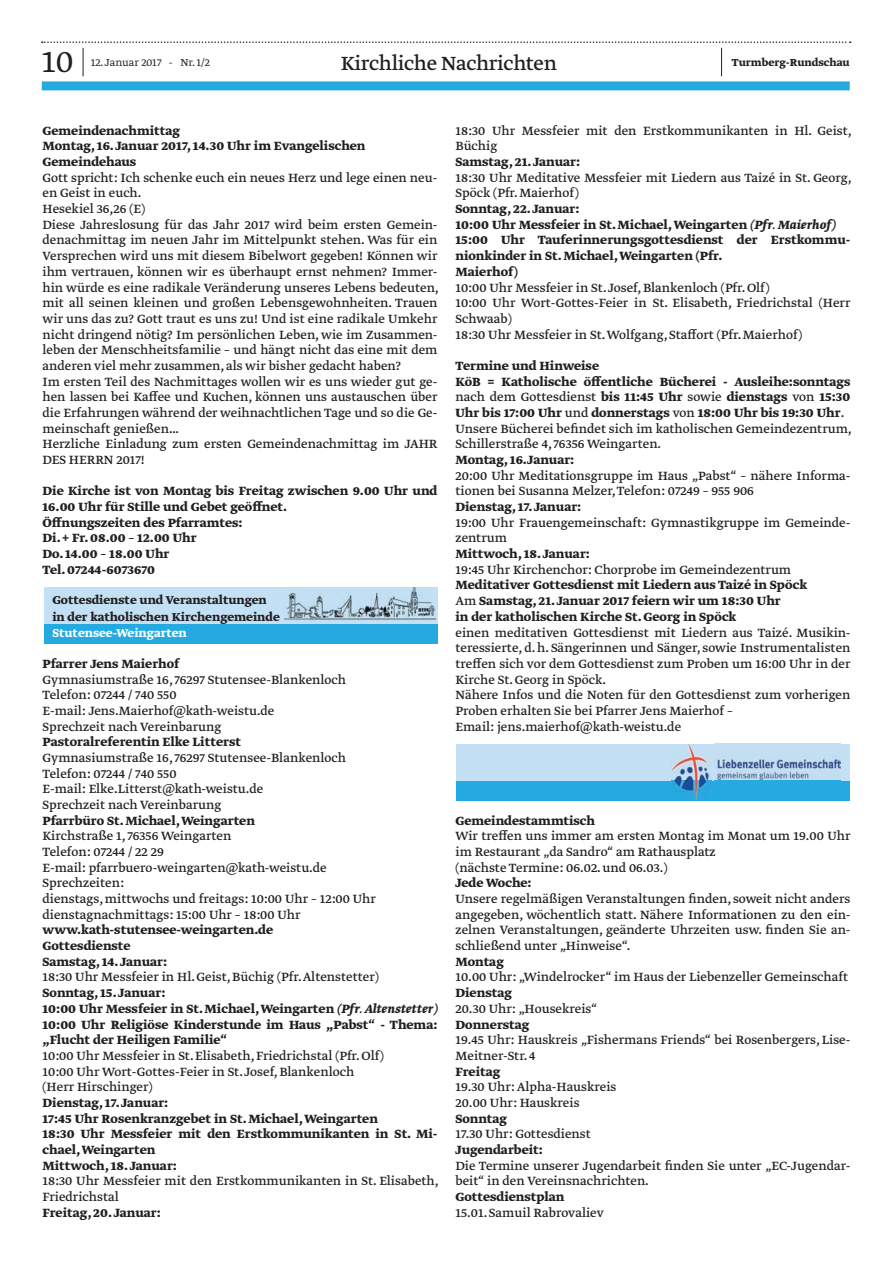
<style>
.page{position:relative;width:893px;height:1263px;background:#fff}
.page>*{position:absolute;margin:0;border:0;box-sizing:border-box;transform-origin:0 0}
.t1{font:300 36px "Greta Text Std";color:#231f20}
.t2{font:22.5px "Greta Text Std";letter-spacing:-.015em;color:#231f20}
.t3{font:14.1px/15.8px "Greta Text Std";color:#231f20}
.t4{font:700 14.1px/15.8px "Greta Text Std";color:#231f20}
.t5{font:700 13.5px/16.2px "Greta Text Std";color:#231f20}
.t6{font:700 13.5px "Greta Text Std";color:#fff}
.t7{font:300 12px "Greta Text Std";color:#231f20}
.t8{font:700 12px "Greta Text Std";color:#231f20}
.s1{font-style:italic}
.s2{font-weight:400}
</style>
<div class="page">
<svg style="left:42px;top:41px;width:809px;height:35px"></svg>
<div style="left:42px;top:81px;width:808px;height:9px;background:#24aae1"></div>
<div style="left:44px;top:587px;width:393px;height:57px;background:#c3e0f4"></div>
<div style="left:44px;top:624px;width:393px;height:20px;background:#24aae1"></div>
<img style="left:284px;top:587px;width:152px;height:33px">
<div style="left:456px;top:744px;width:394px;height:57px;background:#c3e0f4"></div>
<div style="left:456px;top:781px;width:394px;height:20px;background:#24aae1"></div>
<img style="left:671px;top:744px;width:41px;height:55px">
<img style="left:715px;top:755px;width:125px;height:26px">
<h1 class="t1" style="left:42px;top:41px;width:33px">10</h1>
<p class="t7" style="left:91px;top:56px;width:121px">12. Januar 2017 - Nr. 1/2</p>
<h2 class="t2" style="left:341px;top:50px;width:217px">Kirchliche Nachrichten</h2>
<p class="t8" style="left:732px;top:56px;width:119px">Turmberg-Rundschau</p>
<p class="t4" style="left:43px;top:123px;width:325px">Gemeindenachmittag<br>Montag, 16. Januar 2017, 14.30 Uhr im Evangelischen<br>Gemeindehaus</p>
<p class="t3" style="left:43px;top:170px;width:398px">Gott spricht: Ich schenke euch ein neues Herz und lege einen neu&shy;en Geist in euch.<br>Hesekiel 36,26 (E)<br>Diese Jahreslosung für das Jahr 2017 wird beim ersten Gemein&shy;denachmittag im neuen Jahr im Mittelpunkt stehen. Was für ein Versprechen wird uns mit diesem Bibelwort gegeben! Können wir ihm vertrauen, können wir es überhaupt ernst nehmen? Immer&shy;hin würde es eine radikale Veränderung unseres Lebens bedeuten, mit all seinen kleinen und großen Lebensgewohnheiten. Trauen wir uns das zu? Gott traut es uns zu! Und ist eine radikale Umkehr nicht dringend nötig? Im persönlichen Leben, wie im Zusammen&shy;leben der Menschheitsfamilie – und hängt nicht das eine mit dem anderen viel mehr zusammen, als wir bisher gedacht haben?<br>Im ersten Teil des Nachmittages wollen wir es uns wieder gut ge&shy;hen lassen bei Kaffee und Kuchen, können uns austauschen über die Erfahrungen während der weihnachtlichen Tage und so die Ge&shy;meinschaft genießen…<br>Herzliche Einladung zum ersten Gemeindenachmittag im JAHR DES HERRN 2017!</p>
<p class="t4" style="left:43px;top:484px;width:396px">Die Kirche ist von Montag bis Freitag zwischen 9.00 Uhr und<br>16.00 Uhr für Stille und Gebet geöffnet.<br>Öffnungszeiten des Pfarramtes:<br>Di. + Fr. 08.00 – 12.00 Uhr<br>Do. 14.00 – 18.00 Uhr<br>Tel. 07244-6073670</p>
<p class="t5" style="left:52px;top:593px;width:229px">Gottesdienste und Veranstaltungen in der katholischen Kirchengemeinde</p>
<p class="t6" style="left:52px;top:625px;width:136px">Stutensee-Weingarten</p>
<p class="t4" style="left:43px;top:656px;width:138px">Pfarrer Jens Maierhof</p>
<p class="t3" style="left:43px;top:672px;width:305px">Gymnasiumstraße 16, 76297 Stutensee-Blankenloch Telefon: 07244 / 740 550<br>E-mail: Jens.Maierhof@kath-weistu.de<br>Sprechzeit nach Vereinbarung</p>
<p class="t4" style="left:43px;top:735px;width:200px">Pastoralreferentin Elke Litterst</p>
<p class="t3" style="left:43px;top:750px;width:305px">Gymnasiumstraße 16, 76297 Stutensee-Blankenloch Telefon: 07244 / 740 550<br>E-mail: Elke.Litterst@kath-weistu.de<br>Sprechzeit nach Vereinbarung</p>
<p class="t4" style="left:43px;top:813px;width:214px">Pfarrbüro St. Michael, Weingarten</p>
<p class="t3" style="left:43px;top:829px;width:335px">Kirchstraße 1, 76356 Weingarten<br>Telefon: 07244 / 22 29<br>E-mail: pfarrbuero-weingarten@kath-weistu.de Sprechzeiten:<br>dienstags, mittwochs und freitags: 10:00 Uhr – 12:00 Uhr dienstagnachmittags: 15:00 Uhr – 18:00 Uhr</p>
<p class="t4" style="left:43px;top:923px;width:232px">www.kath-stutensee-weingarten.de<br>Gottesdienste<br>Samstag, 14. Januar:</p>
<p class="t3" style="left:43px;top:970px;width:338px">18:30 Uhr Messfeier in Hl. Geist, Büchig (Pfr. Altenstetter)</p>
<p class="t4" style="left:43px;top:986px;width:396px">Sonntag, 15. Januar:<br>10:00 Uhr Messfeier in St. Michael, Weingarten <span class="s1">(Pfr. Altenstetter)<br></span>10:00 Uhr Religiöse Kinderstunde im Haus „Pabst“ - Thema: „Flucht der Heiligen Familie“</p>
<p class="t3" style="left:43px;top:1048px;width:343px">10:00 Uhr Messfeier in St. Elisabeth, Friedrichstal (Pfr. Olf)<br>10:00 Uhr Wort-Gottes-Feier in St. Josef, Blankenloch (Herr Hirschinger)</p>
<p class="t4" style="left:43px;top:1095px;width:396px">Dienstag, 17. Januar:<br>17:45 Uhr Rosenkranzgebet in St. Michael, Weingarten<br>18:30 Uhr Messfeier mit den Erstkommunikanten in St. Mi&shy;chael, Weingarten<br>Mittwoch, 18. Januar:</p>
<p class="t3" style="left:43px;top:1174px;width:398px">18:30 Uhr Messfeier mit den Erstkommunikanten in St. Elisabeth,<br>Friedrichstal</p>
<p class="t4" style="left:43px;top:1205px;width:120px">Freitag, 20. Januar:</p>
<p class="t3" style="left:455px;top:123px;width:398px">18:30 Uhr Messfeier mit den Erstkommunikanten in Hl. Geist,<br>Büchig</p>
<p class="t4" style="left:455px;top:155px;width:126px">Samstag, 21. Januar:</p>
<p class="t3" style="left:455px;top:170px;width:398px">18:30 Uhr Meditative Messfeier mit Liedern aus Taizé in St. Georg,<br>Spöck (Pfr. Maierhof)</p>
<p class="t4" style="left:455px;top:202px;width:396px">Sonntag, 22. Januar:<br>10:00 Uhr Messfeier in St. Michael, Weingarten <span class="s1">(Pfr. Maierhof)<br></span>15:00 Uhr Tauferinnerungsgottesdienst der Erstkommu&shy;nionkinder in St. Michael, Weingarten (Pfr.<br>Maierhof)</p>
<p class="t3" style="left:455px;top:280px;width:396px">10:00 Uhr Messfeier in St. Josef, Blankenloch (Pfr. Olf)<br>10:00 Uhr Wort-Gottes-Feier in St. Elisabeth, Friedrichstal (Herr Schwaab)<br>18:30 Uhr Messfeier in St. Wolfgang, Staffort (Pfr. Maierhof)</p>
<p class="t4" style="left:455px;top:358px;width:398px">Termine und Hinweise<br>KöB = Katholische öffentliche Bücherei - Ausleihe:sonntags <span class="s2">nach dem Gottesdienst</span> bis 11:45 Uhr <span class="s2">sowie</span> dienstags <span class="s2">von</span> 15:30<br>Uhr bis 17:00 Uhr <span class="s2">und</span> donnerstags <span class="s2">von</span> 18:00 Uhr bis 19:30 Uhr<span class="s2">.<br>Unsere Bücherei befindet sich im katholischen Gemeindezentrum, Schillerstraße 4, 76356 Weingarten.</span></p>
<p class="t4" style="left:455px;top:453px;width:120px">Montag, 16.Januar:</p>
<p class="t3" style="left:455px;top:468px;width:396px">20:00 Uhr Meditationsgruppe im Haus „Pabst“ – nähere Informa&shy;tionen bei Susanna Melzer, Telefon: 07249 – 955 906</p>
<p class="t4" style="left:455px;top:500px;width:127px">Dienstag, 17. Januar:</p>
<p class="t3" style="left:455px;top:515px;width:396px">19:00 Uhr Frauengemeinschaft: Gymnastikgruppe im Gemeinde&shy;zentrum</p>
<p class="t4" style="left:455px;top:547px;width:136px">Mittwoch, 18. Januar:</p>
<p class="t3" style="left:455px;top:562px;width:337px">19:45 Uhr Kirchenchor: Chorprobe im Gemeindezentrum</p>
<p class="t4" style="left:455px;top:578px;width:353px">Meditativer Gottesdienst mit Liedern aus Taizé in Spöck<br><span class="s2">Am</span> Samstag, 21. Januar 2017 feiern wir um 18:30 Uhr<br>in der katholischen Kirche St. Georg in Spöck</p>
<p class="t3" style="left:455px;top:625px;width:396px">einen meditativen Gottesdienst mit Liedern aus Taizé. Musikin&shy;teressierte, d. h. Sängerinnen und Sänger, sowie Instrumentalisten treffen sich vor dem Gottesdienst zum Proben um 16:00 Uhr in der Kirche St. Georg in Spöck.<br>Nähere Infos und die Noten für den Gottesdienst zum vorherigen Proben erhalten Sie bei Pfarrer Jens Maierhof –<br>Email: jens.maierhof@kath-weistu.de</p>
<p class="t4" style="left:455px;top:813px;width:141px">Gemeindestammtisch</p>
<p class="t3" style="left:455px;top:829px;width:396px">Wir treffen uns immer am ersten Montag im Monat um 19.00 Uhr im Restaurant „da Sandro“ am Rathausplatz<br>(nächste Termine: 06.02. und 06.03.)</p>
<p class="t4" style="left:455px;top:876px;width:78px">Jede Woche:</p>
<p class="t3" style="left:455px;top:892px;width:396px;text-align:justify">Unsere regelmäßigen Veranstaltungen finden, soweit nicht anders angegeben, wöchentlich statt. Nähere Informationen zu den ein&shy;zelnen Veranstaltungen, geänderte Uhrzeiten usw. finden Sie an&shy;schließend unter „Hinweise“.</p>
<p class="t4" style="left:455px;top:954px;width:50px">Montag</p>
<p class="t3" style="left:455px;top:970px;width:394px">10.00 Uhr: „Windelrocker“ im Haus der Liebenzeller Gemeinschaft</p>
<p class="t4" style="left:455px;top:986px;width:58px">Dienstag</p>
<p class="t3" style="left:455px;top:1001px;width:143px">20.30 Uhr: „Housekreis“</p>
<p class="t4" style="left:455px;top:1017px;width:75px">Donnerstag</p>
<p class="t3" style="left:455px;top:1033px;width:396px">19.45 Uhr: Hauskreis „Fishermans Friends“ bei Rosenbergers, Lise-<br>Meitner-Str. 4</p>
<p class="t4" style="left:455px;top:1064px;width:46px">Freitag</p>
<p class="t3" style="left:455px;top:1080px;width:162px">19.30 Uhr: Alpha-Hauskreis<br>20.00 Uhr: Hauskreis</p>
<p class="t4" style="left:455px;top:1111px;width:53px">Sonntag</p>
<p class="t3" style="left:455px;top:1127px;width:137px">17.30 Uhr: Gottesdienst</p>
<p class="t4" style="left:455px;top:1142px;width:89px">Jugendarbeit:</p>
<p class="t3" style="left:455px;top:1158px;width:396px">Die Termine unserer Jugendarbeit finden Sie unter „EC-Jugendar&shy;beit“ in den Vereinsnachrichten.</p>
<p class="t4" style="left:455px;top:1189px;width:111px">Gottesdienstplan</p>
<p class="t3" style="left:455px;top:1205px;width:150px">15.01. Samuil Rabrovaliev</p>
</div>
